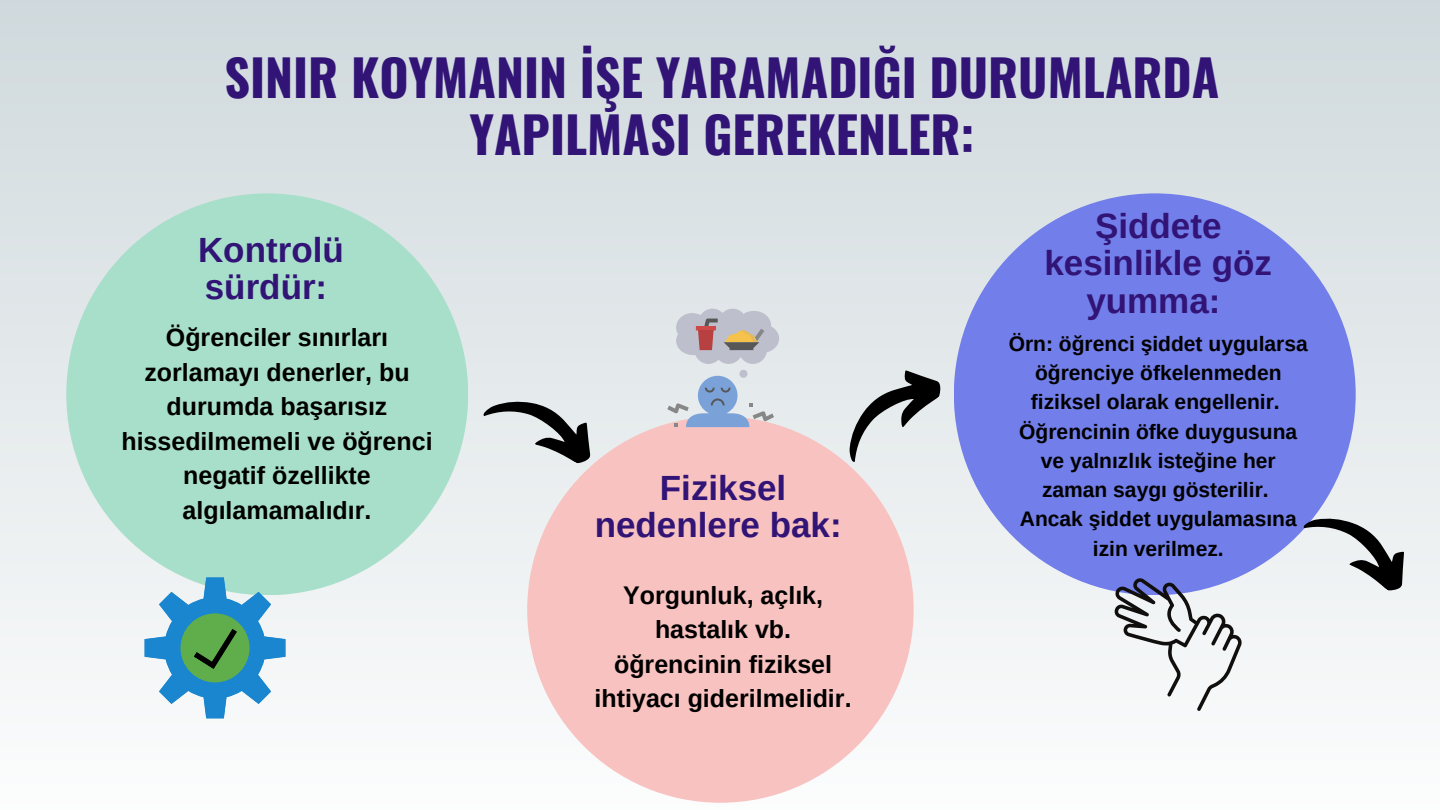
<style>
.page{position:relative;width:1440px;height:810px;background:#fff}
.page>*{position:absolute;margin:0;border:0;box-sizing:border-box;transform-origin:0 0}
.t1{font:700 50px/57px "Oswald";color:#311476;text-align:center}
.t2{font:700 35px/37.5px "Arimo";color:#311476;text-align:center}
.t3{font:700 25px/34.5px "Arimo";color:#000;text-align:center}
.t4{font:700 21px/29.2px "Arimo";color:#000;text-align:center}
</style>
<div class="page">
<div style="left:527px;top:416px;width:387px;height:387px;background:#f8c2c0;border-radius:50%"></div>
<div style="left:66px;top:193px;width:402px;height:402px;background:#a8dfca;border-radius:50%"></div>
<div style="left:954px;top:193px;width:402px;height:402px;background:#727ee9;border-radius:50%"></div>
<svg style="left:480px;top:382px;width:122px;height:85px;background:#b8bcbd"></svg>
<svg style="left:830px;top:359px;width:116px;height:108px;background:#bec2c3"></svg>
<svg style="left:1300px;top:497px;width:118px;height:99px"></svg>
<svg style="left:145px;top:577px;width:141px;height:141px"></svg>
<svg style="left:667px;top:370px;width:107px;height:57px;background:#becbdd"></svg>
<svg style="left:676px;top:309px;width:103px;height:55px;background:#c0b9bc"></svg>
<svg style="left:1114px;top:577px;width:129px;height:134px"></svg>
<p class="t1" style="left:224px;top:46px;width:997px">SINIR KOYMANIN İŞE YARAMADIĞI DURUMLARDA<br>YAPILMASI GEREKENLER:</p>
<p class="t2" style="left:198px;top:231px;width:147px;text-align:left">Kontrolü sürdür:</p>
<p class="t3" style="left:121px;top:320px;width:313px">Öğrenciler sınırları zorlamayı denerler, bu durumda başarısız hissedilmemeli ve öğrenci negatif özellikte algılamamalıdır.</p>
<p class="t2" style="left:595px;top:469px;width:248px">Fiziksel nedenlere bak:</p>
<p class="t3" style="left:595px;top:578px;width:258px">Yorgunluk, açlık, hastalık vb. öğrencinin fiziksel ihtiyacı giderilmelidir.</p>
<p class="t2" style="left:1045px;top:207px;width:229px">Şiddete kesinlikle göz yumma:</p>
<p class="t4" style="left:1009px;top:329px;width:301px">Örn: öğrenci şiddet uygularsa öğrenciye öfkelenmeden fiziksel olarak engellenir.</p>
<p class="t4" style="left:1019px;top:417px;width:280px">Öğrencinin öfke duygusuna ve yalnızlık isteğine her zaman saygı gösterilir.</p>
<p class="t4" style="left:1020px;top:504px;width:278px">Ancak şiddet uygulamasına izin verilmez.</p>
</div>
